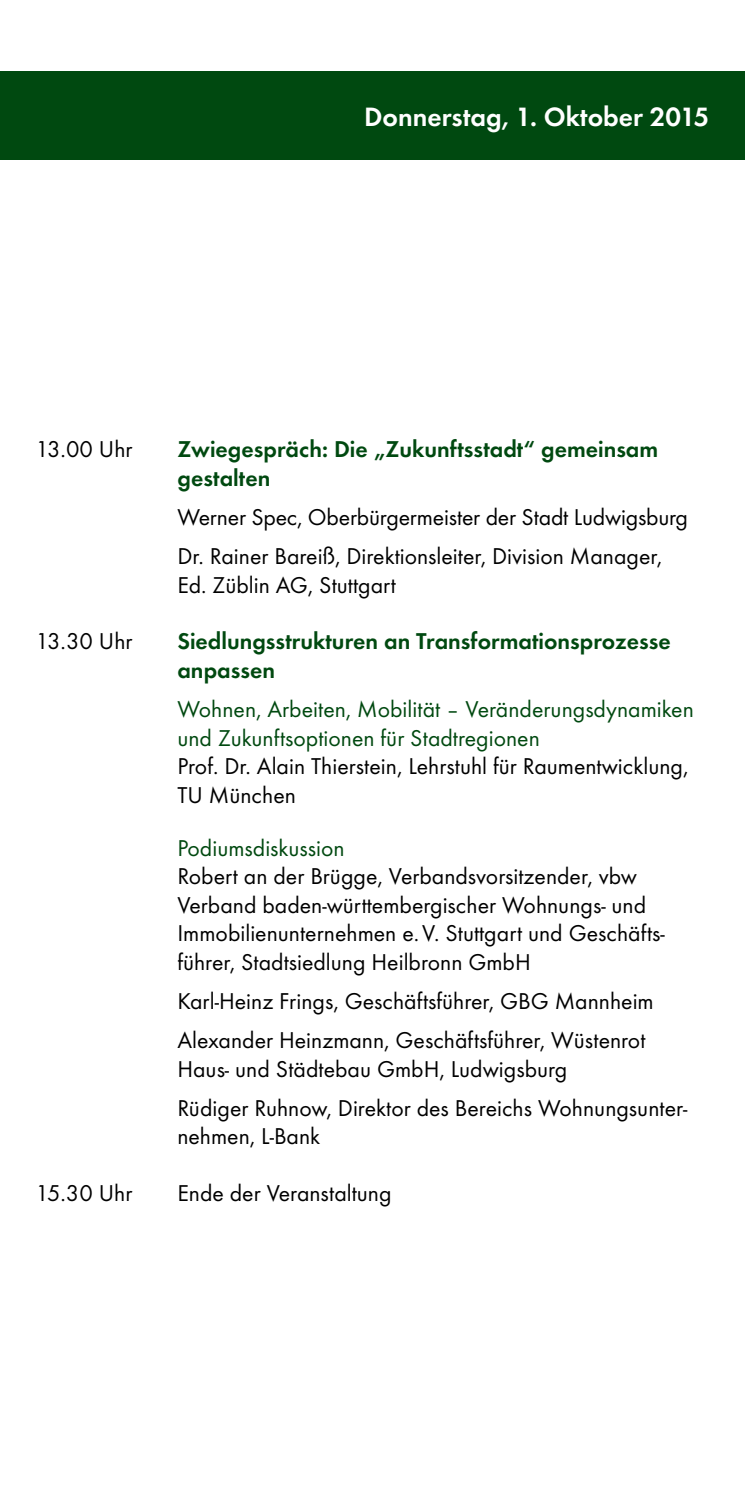
<style>
.page{position:relative;width:745px;height:1489px;background:#fff}
.page>*{position:absolute;margin:0;border:0;box-sizing:border-box;transform-origin:0 0}
.t1{font:700 27.5px "Function";color:#fff}
.t2{font:23.75px/28.5px "Function";color:#000}
.t3{font:700 23.75px/28.5px "Function";color:#004910}
.t4{font:23.75px/28.5px "Function";color:#004910}
</style>
<div class="page">
<div style="left:0;top:71px;width:744px;height:88px;background:#004910"></div>
<p class="t1" style="left:364px;top:100px;width:346px">Donnerstag, 1. Oktober 2015</p>
<p class="t2" style="left:35px;top:435px;width:98px">13.00 Uhr</p>
<p class="t3" style="left:177px;top:435px;width:482px">Zwiegespräch: Die „Zukunftsstadt“ gemeinsam gestalten</p>
<p class="t2" style="left:177px;top:497px;width:512px;line-height:39px">Werner Spec, Oberbürgermeister der Stadt Ludwigsburg<br>Dr. Rainer Bareiß, Direktionsleiter, Division Manager,</p>
<p class="t2" style="left:177px;top:570px;width:220px">Ed. Züblin AG, Stuttgart</p>
<p class="t2" style="left:35px;top:627px;width:98px">13.30 Uhr</p>
<p class="t3" style="left:177px;top:627px;width:494px">Siedlungsstrukturen an Transformationsprozesse anpassen</p>
<p class="t4" style="left:177px;top:695px;width:517px">Wohnen, Arbeiten, Mobilität – Veränderungsdynamiken und Zukunftsoptionen für Stadtregionen</p>
<p class="t2" style="left:177px;top:752px;width:512px">Prof. Dr. Alain Thierstein, Lehrstuhl für Raumentwicklung,<br>TU München</p>
<p class="t4" style="left:177px;top:833px;width:168px">Podiumsdiskussion</p>
<p class="t2" style="left:177px;top:862px;width:488px">Robert an der Brügge, Verbandsvorsitzender, vbw Verband baden-württembergischer Wohnungs- und Immobilienunternehmen e.V. Stuttgart und Geschäfts&shy;führer, Stadtsiedlung Heilbronn GmbH</p>
<p class="t2" style="left:177px;top:981px;width:477px;line-height:39px">Karl-Heinz Frings, Geschäftsführer, GBG Mannheim<br>Alexander Heinzmann, Geschäftsführer, Wüstenrot</p>
<p class="t2" style="left:177px;top:1049px;width:511px;line-height:39px">Haus- und Städtebau GmbH, Ludwigsburg<br>Rüdiger Ruhnow, Direktor des Bereichs Wohnungsunter-</p>
<p class="t2" style="left:177px;top:1122px;width:144px">nehmen, L-Bank</p>
<p class="t2" style="left:35px;top:1178px;width:98px">15.30 Uhr</p>
<p class="t2" style="left:177px;top:1178px;width:215px">Ende der Veranstaltung</p>
</div>
